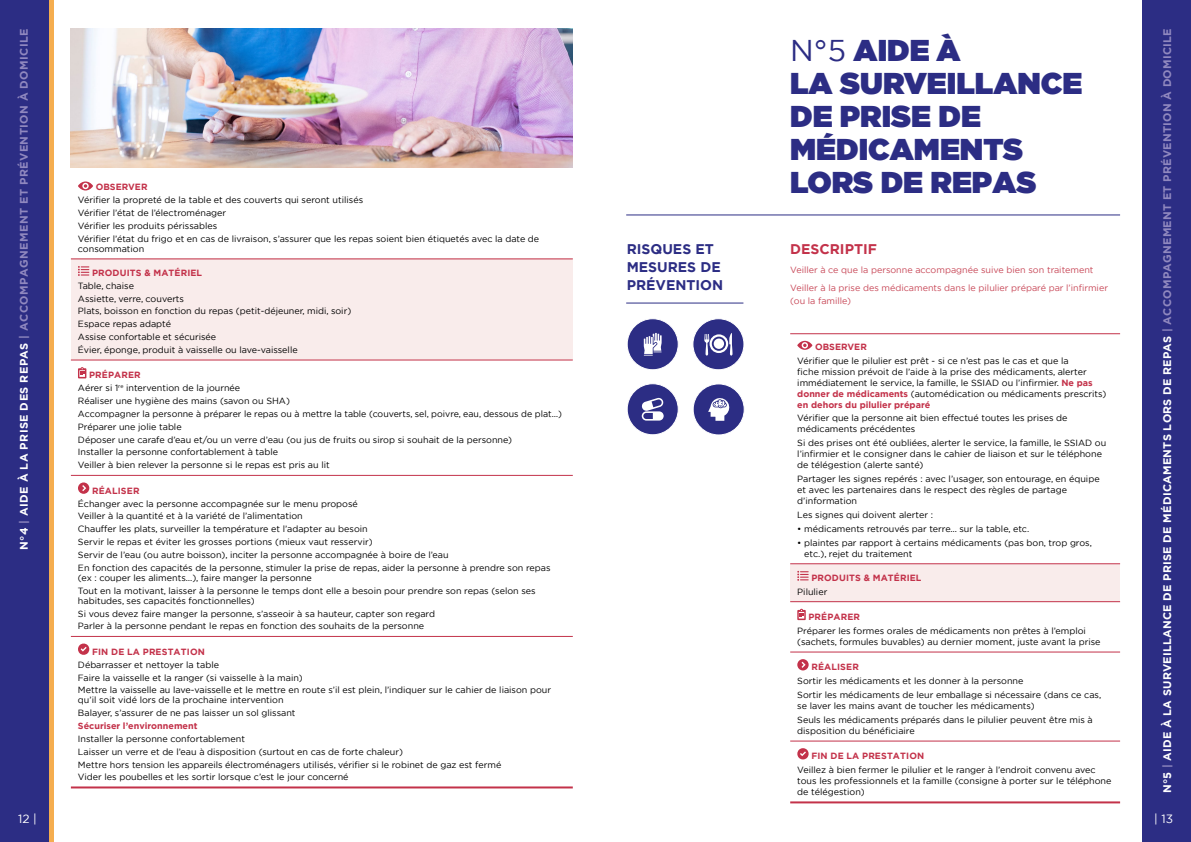
<style>
.page{position:relative;width:1191px;height:842px;background:#fff}
.page>*{position:absolute;margin:0;border:0;box-sizing:border-box;transform-origin:0 0}
.t1{font:900 30px/33px "Gotham";color:#2c2d84}
.t2{font:700 14px/18px "Gotham";color:#2c2d84}
.t3{font:700 14px "Gotham";color:#c3324a}
.t4{font:12px "Gotham";color:#fff}
.t5{font:700 11px "Gotham";letter-spacing:.025em;color:#fff}
.t6{font:700 11px "Gotham";letter-spacing:.04em;color:#9088bf}
.t7{font:9px/12.8px "Gotham";color:#000}
.t8{font:9px/18.7px "Gotham";color:#c84858}
.t9{font:700 9px "Gotham";letter-spacing:.015em;color:#c3324a}
.s1{color:#fff}
.s2{font-weight:700;color:#c3324a}
.s3{font-weight:400}
.s4{color:#9088bf}
</style>
<div class="page">
<div style="left:48px;top:0;width:6px;height:842px;background:#f5ad4f"></div>
<div style="left:0;top:0;width:48px;height:842px;background:#2c2d84"></div>
<div style="left:1142px;top:0;width:49px;height:842px;background:#2c2d84"></div>
<div style="left:71px;top:259px;width:502px;height:101px;background:#f9eceb"></div>
<hr style="left:71px;top:259px;width:502px;height:1px;background:#c3324a">
<hr style="left:71px;top:360px;width:502px;height:1px;background:#c3324a">
<hr style="left:71px;top:475px;width:502px;height:1px;background:#c3324a">
<hr style="left:71px;top:636px;width:502px;height:1px;background:#c3324a">
<hr style="left:71px;top:786px;width:502px;height:2px;background:#c3324a">
<svg style="left:78px;top:181px;width:15px;height:9px"></svg>
<svg style="left:78px;top:266px;width:11px;height:10px"></svg>
<svg style="left:78px;top:367px;width:8px;height:11px"></svg>
<svg style="left:78px;top:482px;width:11px;height:12px"></svg>
<svg style="left:78px;top:643px;width:12px;height:12px"></svg>
<img style="left:71px;top:28px;width:502px;height:139px">
<div style="left:790px;top:564px;width:330px;height:38px;background:#f9eceb"></div>
<hr style="left:790px;top:564px;width:330px;height:1px;background:#c3324a">
<hr style="left:790px;top:601px;width:330px;height:1px;background:#c3324a">
<hr style="left:790px;top:652px;width:330px;height:1px;background:#c3324a">
<hr style="left:790px;top:741px;width:330px;height:1px;background:#c3324a">
<hr style="left:790px;top:801px;width:330px;height:2px;background:#c3324a">
<hr style="left:790px;top:334px;width:330px;height:1px;background:#c3324a">
<svg style="left:797px;top:341px;width:15px;height:9px"></svg>
<svg style="left:797px;top:571px;width:11px;height:10px"></svg>
<svg style="left:797px;top:609px;width:8px;height:11px"></svg>
<svg style="left:797px;top:659px;width:11px;height:11px"></svg>
<svg style="left:797px;top:748px;width:12px;height:12px"></svg>
<hr style="left:626px;top:303px;width:117px;height:1px;background:#2c2d84">
<div style="left:627px;top:319px;width:51px;height:51px;background:#2c2d84;border-radius:50%"></div>
<div style="left:626px;top:318px;width:52px;height:52px;border:1px solid #fff;border-radius:50%"></div>
<svg style="left:644px;top:333px;width:17px;height:23px"></svg>
<div style="left:693px;top:319px;width:51px;height:51px;background:#2c2d84;border-radius:50%"></div>
<div style="left:692px;top:318px;width:52px;height:52px;border:1px solid #fff;border-radius:50%"></div>
<svg style="left:704px;top:333px;width:28px;height:23px"></svg>
<div style="left:627px;top:384px;width:51px;height:51px;background:#2c2d84;border-radius:50%"></div>
<div style="left:626px;top:383px;width:52px;height:52px;border:1px solid #fff;border-radius:50%"></div>
<svg style="left:642px;top:398px;width:22px;height:23px"></svg>
<hr style="left:626px;top:214px;width:494px;height:1px;background:#2c2d84">
<div style="left:693px;top:384px;width:51px;height:51px;background:#2c2d84;border-radius:50%"></div>
<div style="left:692px;top:383px;width:52px;height:52px;border:1px solid #fff;border-radius:50%"></div>
<svg style="left:708px;top:398px;width:22px;height:23px"></svg>
<p class="t6" style="left:18px;top:550px;width:523px;rotate:-90deg"><span class="s1">N°4</span> | <span class="s1">AIDE À LA PRISE DES REPAS</span> | ACCOMPAGNEMENT ET PRÉVENTION À DOMICILE</p>
<p class="t9" style="left:96px;top:182px;width:53px">OBSERVER</p>
<p class="t7" style="left:78px;top:194px;width:463px">Vérifier la propreté de la table et des couverts qui seront utilisés<br>Vérifier l’état de l’électroménager<br>Vérifier les produits périssables<br>Vérifier l’état du frigo et en cas de livraison, s’assurer que les repas soient bien étiquetés avec la date de</p>
<p class="t7" style="left:78px;top:242px;width:68px">consommation</p>
<p class="t9" style="left:92px;top:267px;width:112px">PRODUITS &amp; MATÉRIEL</p>
<p class="t7" style="left:78px;top:279px;width:275px">Table, chaise<br>Assiette, verre, couverts<br>Plats, boisson en fonction du repas (petit-déjeuner, midi, soir)<br>Espace repas adapté<br>Assise confortable et sécurisée<br>Évier, éponge, produit à vaisselle ou lave-vaisselle</p>
<p class="t7" style="left:78px;top:369px;width:485px;text-indent:11px"><span class="s2">PRÉPARER<br></span>Aérer si 1<sup>re</sup> intervention de la journée<br>Réaliser une hygiène des mains (savon ou SHA)<br>Accompagner la personne à préparer le repas ou à mettre la table (couverts, sel, poivre, eau, dessous de plat…)<br>Préparer une jolie table<br>Déposer une carafe d’eau et/ou un verre d’eau (ou jus de fruits ou sirop si souhait de la personne)<br>Installer la personne confortablement à table<br>Veiller à bien relever la personne si le repas est pris au lit</p>
<p class="t9" style="left:92px;top:485px;width:49px">RÉALISER</p>
<p class="t7" style="left:78px;top:497px;width:474px">Échanger avec la personne accompagnée sur le menu proposé<br>Veiller à la quantité et à la variété de l’alimentation<br>Chauffer les plats, surveiller la température et l’adapter au besoin<br>Servir le repas et éviter les grosses portions (mieux vaut resservir)<br>Servir de l’eau (ou autre boisson), inciter la personne accompagnée à boire de l’eau<br>En fonction des capacités de la personne, stimuler la prise de repas, aider la personne à prendre son repas</p>
<p class="t7" style="left:78px;top:571px;width:459px">(ex : couper les aliments…), faire manger la personne<br>Tout en la motivant, laisser à la personne le temps dont elle a besoin pour prendre son repas (selon ses</p>
<p class="t7" style="left:78px;top:594px;width:358px">habitudes, ses capacités fonctionnelles)<br>Si vous devez faire manger la personne, s’asseoir à sa hauteur, capter son regard<br>Parler à la personne pendant le repas en fonction des souhaits de la personne</p>
<p class="t9" style="left:92px;top:646px;width:114px">FIN DE LA PRESTATION</p>
<p class="t7" style="left:78px;top:658px;width:475px">Débarrasser et nettoyer la table<br>Faire la vaisselle et la ranger (si vaisselle à la main)<br>Mettre la vaisselle au lave-vaisselle et le mettre en route s’il est plein, l’indiquer sur le cahier de liaison pour</p>
<p class="t7" style="left:78px;top:694px;width:219px">qu’il soit vidé lors de la prochaine intervention<br>Balayer, s’assurer de ne pas laisser un sol glissant</p>
<p class="t9" style="left:78px;top:721px;width:121px">Sécuriser l’environnement</p>
<p class="t7" style="left:78px;top:732px;width:425px">Installer la personne confortablement<br>Laisser un verre et de l’eau à disposition (surtout en cas de forte chaleur)<br>Mettre hors tension les appareils électroménagers utilisés, vérifier si le robinet de gaz est fermé Vider les poubelles et les sortir lorsque c’est le jour concerné</p>
<h2 class="t2" style="left:626px;top:240px;width:98px">RISQUES ET<br>MESURES DE<br>PRÉVENTION</h2>
<h1 class="t1" style="left:790px;top:33px;width:294px"><span class="s3">N°5</span> AIDE À<br>LA SURVEILLANCE<br>DE PRISE DE<br>MÉDICAMENTS<br>LORS DE REPAS</h1>
<h2 class="t3" style="left:790px;top:241px;width:88px">DESCRIPTIF</h2>
<p class="t8" style="left:790px;top:260px;width:319px">Veiller à ce que la personne accompagnée suive bien son traitement<br>Veiller à la prise des médicaments dans le pilulier préparé par l’infirmier</p>
<p class="t8" style="left:790px;top:292px;width:62px">(ou la famille)</p>
<p class="t9" style="left:815px;top:341px;width:53px">OBSERVER</p>
<p class="t7" style="left:797px;top:355px;width:311px;line-height:11px">Vérifier que le pilulier est prêt - si ce n’est pas le cas et que la<br>fiche mission prévoit de l’aide à la prise des médicaments, alerter immédiatement le service, la famille, le SSIAD ou l’infirmier. <span class="s2">Ne pas donner de médicaments</span> (automédication ou médicaments prescrits) <span class="s2">en dehors du pilulier préparé</span></p>
<p class="t7" style="left:797px;top:413px;width:272px;line-height:11px">Vérifier que la personne ait bien effectué toutes les prises de médicaments précédentes</p>
<p class="t7" style="left:797px;top:437px;width:310px;line-height:11px">Si des prises ont été oubliées, alerter le service, la famille, le SSIAD ou l’infirmier et le consigner dans le cahier de liaison et sur le téléphone de télégestion (alerte santé)</p>
<p class="t7" style="left:797px;top:473px;width:304px;line-height:11px">Partager les signes repérés : avec l’usager, son entourage, en équipe et avec les partenaires dans le respect des règles de partage d’information</p>
<p class="t7" style="left:797px;top:508px;width:137px">Les signes qui doivent alerter :</p>
<p class="t7" style="left:797px;top:522px;width:233px">• médicaments retrouvés par terre… sur la table, etc.</p>
<p class="t7" style="left:804px;top:537px;width:289px;line-height:11px;text-indent:-7px">• plaintes par rapport à certains médicaments (pas bon, trop gros, etc.), rejet du traitement</p>
<p class="t9" style="left:811px;top:572px;width:112px">PRODUITS &amp; MATÉRIEL</p>
<p class="t7" style="left:797px;top:585px;width:31px">Pilulier</p>
<p class="t9" style="left:808px;top:612px;width:53px">PRÉPARER</p>
<p class="t7" style="left:797px;top:625px;width:305px;line-height:11px">Préparer les formes orales de médicaments non prêtes à l’emploi (sachets, formules buvables) au dernier moment, juste avant la prise</p>
<p class="t9" style="left:811px;top:662px;width:49px">RÉALISER</p>
<p class="t7" style="left:797px;top:674px;width:305px;line-height:13.8px">Sortir les médicaments et les donner à la personne<br>Sortir les médicaments de leur emballage si nécessaire (dans ce cas,</p>
<p class="t7" style="left:797px;top:699px;width:297px;line-height:13.8px">se laver les mains avant de toucher les médicaments)<br>Seuls les médicaments préparés dans le pilulier peuvent être mis à</p>
<p class="t7" style="left:797px;top:724px;width:119px">disposition du bénéficiaire</p>
<p class="t9" style="left:811px;top:751px;width:114px">FIN DE LA PRESTATION</p>
<p class="t7" style="left:797px;top:764px;width:316px;line-height:11px">Veillez à bien fermer le pilulier et le ranger à l’endroit convenu avec tous les professionnels et la famille (consigne à porter sur le téléphone de télégestion)</p>
<p class="t5" style="left:1160px;top:793px;width:766px;rotate:-90deg">N°5 <span class="s4">|</span> AIDE À LA SURVEILLANCE DE PRISE DE MÉDICAMENTS LORS DE REPAS <span class="s4">| ACCOMPAGNEMENT ET PRÉVENTION À DOMICILE</span></p>
<h3 class="t4" style="left:18px;top:811px;width:20px">12 |</h3>
<h3 class="t4" style="left:1154px;top:811px;width:20px">| 13</h3>
</div>
